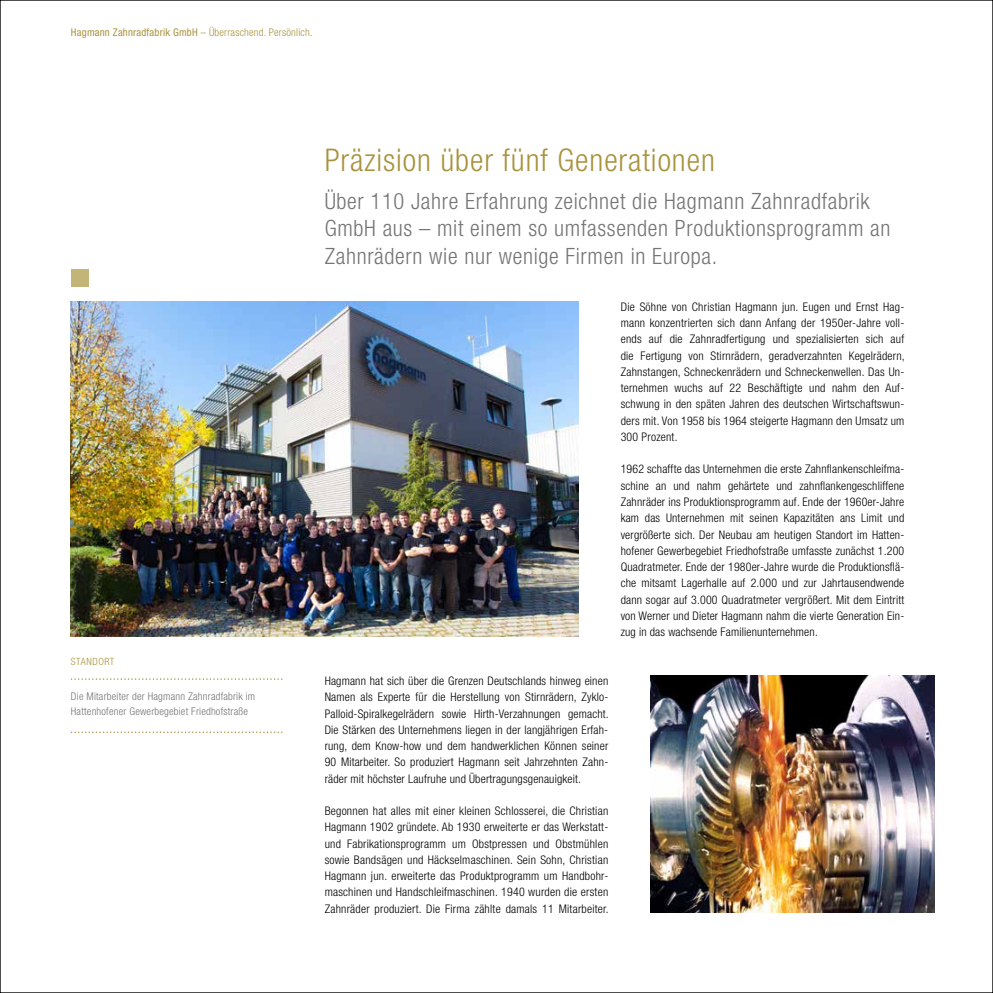
<style>
.page{position:relative;width:993px;height:993px;background:#fff}
.page>*{position:absolute;margin:0;border:0;box-sizing:border-box;transform-origin:0 0}
.t1{font:300 condensed 31.25px "Helvetica Neue LT Std";letter-spacing:.03em;color:#a9933e}
.t2{font:300 condensed 22.5px/27.5px "Helvetica Neue LT Std";letter-spacing:.03em;color:#757574}
.t3{font:300 condensed 11.88px/16.2px "Helvetica Neue LT Std";letter-spacing:.015em;color:#000;text-align:justify}
.t4{font:300 condensed 10.62px/14.4px "Helvetica Neue LT Std";letter-spacing:.02em;color:#757574}
.t5{font:300 condensed 10.62px "Helvetica Neue LT Std";letter-spacing:.02em;color:#a9933e}
.t6{font:300 condensed 10px "Helvetica Neue LT Std";letter-spacing:.06em;color:#a9933e}
.s1{font-weight:400}
</style>
<div class="page">
<svg style="left:71px;top:731px;width:211px;height:1px"></svg>
<img style="left:71px;top:301px;width:507px;height:335px">
<svg style="left:71px;top:678px;width:211px;height:1px"></svg>
<div style="left:71px;top:269px;width:18px;height:18px;background:#c3b478"></div>
<img style="left:650px;top:675px;width:283px;height:237px">
<p class="t5" style="left:71px;top:26px;width:243px"><span class="s1">Hagmann Zahnradfabrik GmbH</span> – Überraschend. Persönlich.</p>
<p class="t6" style="left:71px;top:655px;width:45px">STANDORT</p>
<p class="t4" style="left:71px;top:689px;width:186px">Die Mitarbeiter der Hagmann Zahnradfabrik im<br>Hattenhofener Gewerbegebiet Friedhofstraße</p>
<p class="t1" style="left:324px;top:142px;width:391px">Präzision über fünf Generationen</p>
<p class="t2" style="left:324px;top:187px;width:567px">Über 110 Jahre Erfahrung zeichnet die Hagmann Zahnradfabrik<br>GmbH aus – mit einem so umfassenden Produktionsprogramm an<br>Zahnrädern wie nur wenige Firmen in Europa.</p>
<p class="t3" style="left:620px;top:298px;width:285px">Die Söhne von Christian Hagmann jun. Eugen und Ernst Hag&shy;mann konzentrierten sich dann Anfang der 1950er-Jahre voll&shy;ends auf die Zahnradfertigung und spezialisierten sich auf die Fertigung von Stirnrädern, geradverzahnten Kegelrädern, Zahnstangen, Schneckenrädern und Schneckenwellen. Das Un&shy;ternehmen wuchs auf 22 Beschäftigte und nahm den Auf&shy;schwung in den späten Jahren des deutschen Wirtschaftswun&shy;ders mit. Von 1958 bis 1964 steigerte Hagmann den Umsatz um 300 Prozent.</p>
<p class="t3" style="left:620px;top:461px;width:285px">1962 schaffte das Unternehmen die erste Zahnfankenschleifma&shy;schine an und nahm gehärtete und zahnfankengeschliffene Zahnräder ins Produktionsprogramm auf. Ende der 1960er-Jahre kam das Unternehmen mit seinen Kapazitäten ans Limit und vergrößerte sich. Der Neubau am heutigen Standort im Hatten&shy;hofener Gewerbegebiet Friedhofstraße umfasste zunächst 1.200<br>Quadratmeter. Ende der 1980er-Jahre wurde die Produktionsfä&shy;che mitsamt Lagerhalle auf 2.000 und zur Jahrtausendwende dann sogar auf 3.000 Quadratmeter vergrößert. Mit dem Eintritt von Werner und Dieter Hagmann nahm die vierte Generation Ein&shy;zug in das wachsende Familienunternehmen.</p>
<p class="t3" style="left:324px;top:672px;width:285px">Hagmann hat sich über die Grenzen Deutschlands hinweg einen Namen als Experte für die Herstellung von Stirnrädern, Zyklo-Palloid-Spiralkegelrädern sowie Hirth-Verzahnungen gemacht.</p>
<p class="t3" style="left:324px;top:721px;width:285px">Die Stärken des Unternehmens liegen in der langjährigen Erfah&shy;rung, dem Know-how und dem handwerklichen Können seiner 90 Mitarbeiter. So produziert Hagmann seit Jahrzehnten Zahn&shy;räder mit höchster Laufruhe und Übertragungsgenauigkeit.</p>
<p class="t3" style="left:324px;top:802px;width:285px">Begonnen hat alles mit einer kleinen Schlosserei, die Christian Hagmann 1902 gründete. Ab 1930 erweiterte er das Werkstatt&shy;und Fabrikationsprogramm um Obstpressen und Obstmühlen sowie Bandsägen und Häckselmaschinen. Sein Sohn, Christian Hagmann jun. erweiterte das Produktprogramm um Handbohr&shy;maschinen und Handschleifmaschinen. 1940 wurden die ersten Zahnräder produziert. Die Firma zählte damals 11 Mitarbeiter.</p>
</div>
